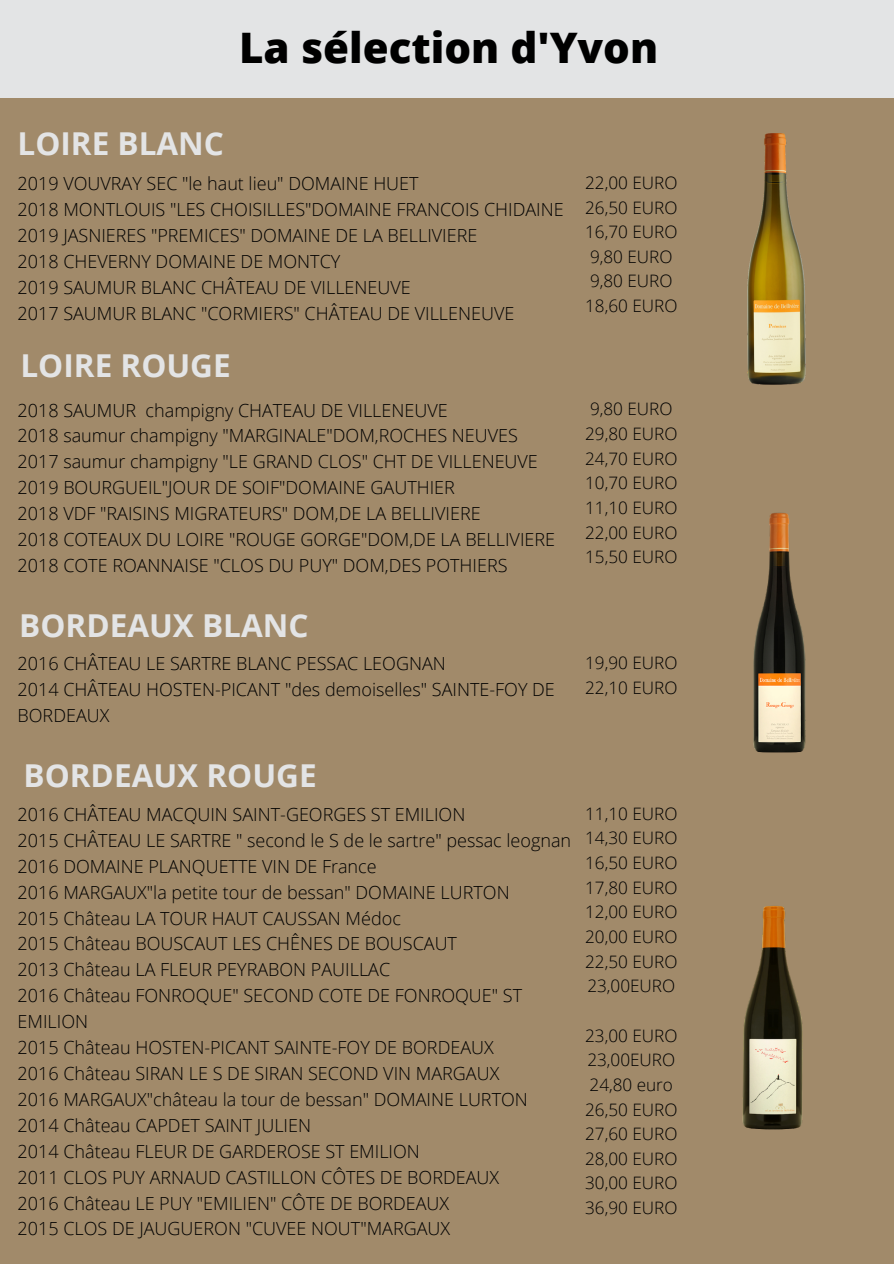
<style>
.page{position:relative;width:894px;height:1264px;background:#fff}
.page>*{position:absolute;margin:0;border:0;box-sizing:border-box;transform-origin:0 0}
.t1{font:800 42px "Open Sans";color:#000}
.t2{font:700 31.5px "Open Sans";color:#e3e4e5}
.t3{font:300 18px/26px "Open Sans";color:#000}
.t4{font:300 17.1px/24.6px "Open Sans";color:#000}
</style>
<div class="page">
<div style="left:0;top:0;width:893px;height:1263px;background:#a18a6a"></div>
<img style="left:747px;top:134px;width:58px;height:251px">
<img style="left:753px;top:513px;width:53px;height:240px">
<div style="left:0;top:0;width:893px;height:97px;background:#e3e4e5"></div>
<img style="left:742px;top:906px;width:61px;height:224px">
<h1 class="t1" style="left:239px;top:19px;width:420px">La sélection d'Yvon</h1>
<h2 class="t2" style="left:18px;top:122px;width:208px">LOIRE BLANC</h2>
<p class="t3" style="left:18px;top:170px;width:547px">2019 VOUVRAY SEC "le haut lieu" DOMAINE HUET<br>2018 MONTLOUIS "LES CHOISILLES"DOMAINE FRANCOIS CHIDAINE 2019 JASNIERES "PREMICES" DOMAINE DE LA BELLIVIERE<br>2018 CHEVERNY DOMAINE DE MONTCY<br>2019 SAUMUR BLANC CHÂTEAU DE VILLENEUVE<br>2017 SAUMUR BLANC "CORMIERS" CHÂTEAU DE VILLENEUVE</p>
<p class="t4" style="left:585px;top:170px;width:94px">22,00 EURO<br>26,50 EURO<br>16,70 EURO<br>9,80 EURO<br>9,80 EURO<br>18,60 EURO</p>
<h2 class="t2" style="left:21px;top:343px;width:212px">LOIRE ROUGE</h2>
<p class="t3" style="left:18px;top:396px;width:539px">2018 SAUMUR champigny CHATEAU DE VILLENEUVE<br>2018 saumur champigny "MARGINALE"DOM,ROCHES NEUVES 2017 saumur champigny "LE GRAND CLOS" CHT DE VILLENEUVE 2019 BOURGUEIL"JOUR DE SOIF"DOMAINE GAUTHIER<br>2018 VDF "RAISINS MIGRATEURS" DOM,DE LA BELLIVIERE<br>2018 COTEAUX DU LOIRE "ROUGE GORGE"DOM,DE LA BELLIVIERE 2018 COTE ROANNAISE "CLOS DU PUY" DOM,DES POTHIERS</p>
<p class="t4" style="left:585px;top:396px;width:94px">9,80 EURO<br>29,80 EURO<br>24,70 EURO<br>10,70 EURO<br>11,10 EURO<br>22,00 EURO<br>15,50 EURO</p>
<h2 class="t2" style="left:19px;top:603px;width:291px">BORDEAUX BLANC</h2>
<p class="t3" style="left:18px;top:650px;width:538px">2016 CHÂTEAU LE SARTRE BLANC PESSAC LEOGNAN<br>2014 CHÂTEAU HOSTEN-PICANT "des demoiselles" SAINTE-FOY DE<br>BORDEAUX</p>
<p class="t4" style="left:585px;top:650px;width:94px">19,90 EURO<br>22,10 EURO</p>
<h2 class="t2" style="left:24px;top:753px;width:294px">BORDEAUX ROUGE</h2>
<p class="t3" style="left:18px;top:801px;width:555px">2016 CHÂTEAU MACQUIN SAINT-GEORGES ST EMILION<br>2015 CHÂTEAU LE SARTRE " second le S de le sartre" pessac leognan 2016 DOMAINE PLANQUETTE VIN DE France<br>2016 MARGAUX"la petite tour de bessan" DOMAINE LURTON<br>2015 Château LA TOUR HAUT CAUSSAN Médoc<br>2015 Château BOUSCAUT LES CHÊNES DE BOUSCAUT<br>2013 Château LA FLEUR PEYRABON PAUILLAC<br>2016 Château FONROQUE" SECOND COTE DE FONROQUE" ST EMILION<br>2015 Château HOSTEN-PICANT SAINTE-FOY DE BORDEAUX<br>2016 Château SIRAN LE S DE SIRAN SECOND VIN MARGAUX<br>2016 MARGAUX"château la tour de bessan" DOMAINE LURTON 2014 Château CAPDET SAINT JULIEN<br>2014 Château FLEUR DE GARDEROSE ST EMILION<br>2011 CLOS PUY ARNAUD CASTILLON CÔTES DE BORDEAUX<br>2016 Château LE PUY "EMILIEN" CÔTE DE BORDEAUX<br>2015 CLOS DE JAUGUERON "CUVEE NOUT"MARGAUX</p>
<p class="t4" style="left:585px;top:800px;width:94px;text-align:justify">11,10 EURO 14,30 EURO 16,50 EURO 17,80 EURO 12,00 EURO 20,00 EURO 22,50 EURO 23,00EURO</p>
<p class="t4" style="left:585px;top:1022px;width:94px">23,00 EURO<br>23,00EURO<br>24,80 euro<br>26,50 EURO<br>27,60 EURO<br>28,00 EURO<br>30,00 EURO<br>36,90 EURO</p>
</div>
